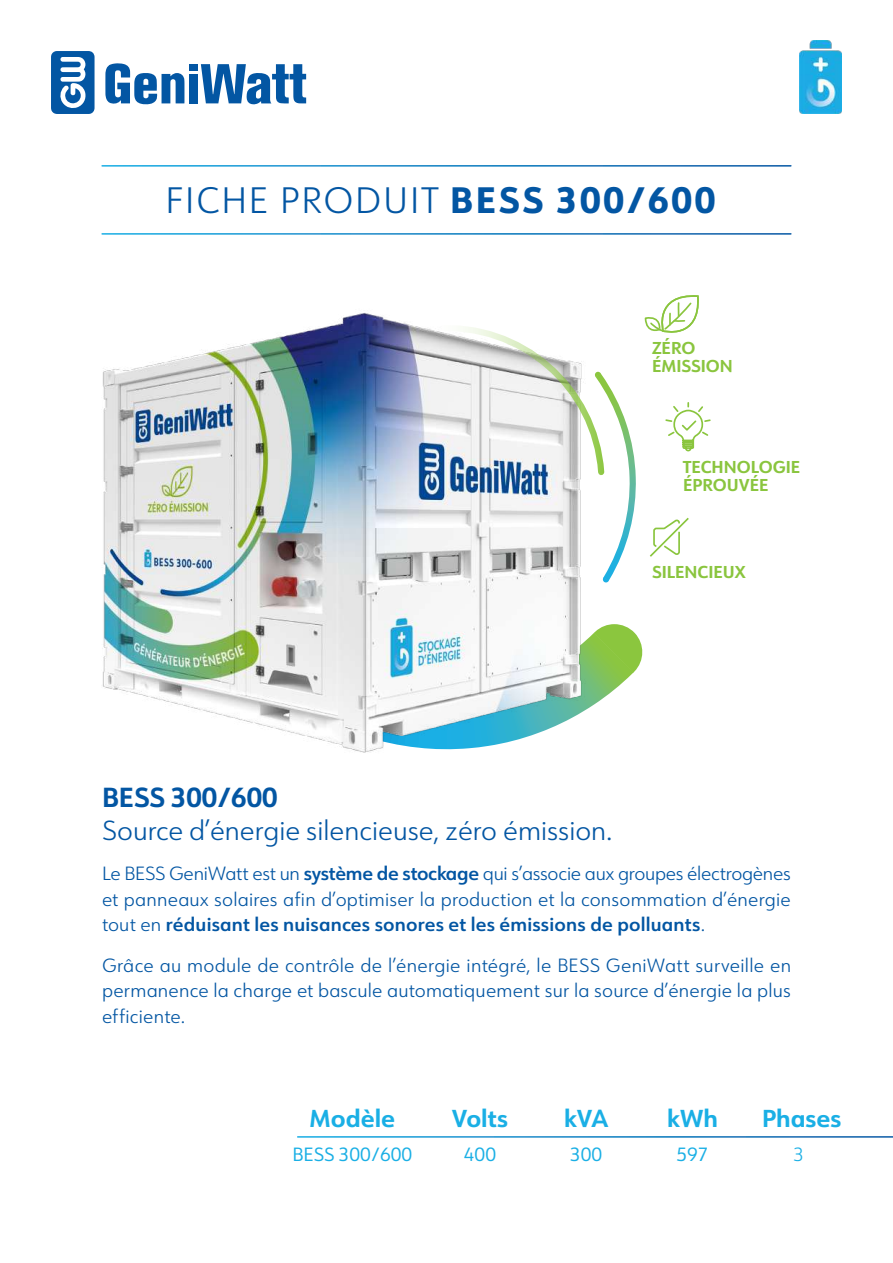
<style>
.page{position:relative;width:893px;height:1263px;background:#fff}
.page>*{position:absolute;margin:0;border:0;box-sizing:border-box;transform-origin:0 0}
.t1{font:300 36px "URW Form";letter-spacing:.05em;color:#0356a3}
.t2{font:300 27px "URW Form";color:#0356a3}
.t3{font:700 27px "URW Form";color:#0356a3}
.t4{font:700 24px "URW Form";color:#1aafe5}
.t5{font:300 18.75px/25.5px "URW Form";letter-spacing:.01em;color:#0356a3;text-align:justify}
.t6{font:18.75px "URW Form";color:#1aafe5}
.t7{font:300 18.75px "URW Form";color:#1aafe5}
.t8{font:700 16.8px/18px "URW Form";color:#8ac53e}
.s1{font-weight:800}
.s2{font-weight:600}
</style>
<div class="page">
<img style="left:102px;top:336px;width:521px;height:417px">
<img style="left:280px;top:295px;width:431px;height:387px">
<svg style="left:51px;top:51px;width:44px;height:63px"></svg>
<svg style="left:105px;top:63px;width:79px;height:41px"></svg>
<svg style="left:201px;top:64px;width:105px;height:41px"></svg>
<div style="left:189px;top:74px;width:9px;height:29px;background:#0356a3"></div>
<div style="left:189px;top:64px;width:9px;height:7px;background:#0356a3"></div>
<img style="left:800px;top:41px;width:42px;height:73px">
<h1 class="t1" style="left:165px;top:177px;width:551px">FICHE PRODUIT <span class="s1">BESS 300/600</span></h1>
<p class="t8" style="left:652px;top:338px;width:82px">ZÉRO<br>ÉMISSION</p>
<p class="t8" style="left:683px;top:457px;width:119px">TECHNOLOGIE<br>ÉPROUVÉE</p>
<p class="t8" style="left:652px;top:562px;width:95px">SILENCIEUX</p>
<h2 class="t3" style="left:102px;top:779px;width:177px">BESS 300/600</h2>
<h2 class="t2" style="left:102px;top:812px;width:512px">Source d’énergie silencieuse, zéro émission.</h2>
<p class="t5" style="left:102px;top:860px;width:690px">Le BESS GeniWatt est un <span class="s2">système de stockage</span> qui s’associe aux groupes électrogènes et panneaux solaires afin d’optimiser la production et la consommation d’énergie tout en <span class="s2">réduisant les nuisances sonores et les émissions de polluants</span>.</p>
<p class="t5" style="left:102px;top:952px;width:691px">Grâce au module de contrôle de l’énergie intégré, le BESS GeniWatt surveille en permanence la charge et bascule automatiquement sur la source d’énergie la plus efficiente.</p>
<p class="t4" style="left:310px;top:1102px;width:87px">Modèle</p>
<p class="t4" style="left:452px;top:1102px;width:58px">Volts</p>
<p class="t4" style="left:564px;top:1102px;width:46px">kVA</p>
<p class="t4" style="left:667px;top:1102px;width:53px">kWh</p>
<p class="t4" style="left:762px;top:1102px;width:81px">Phases</p>
<p class="t6" style="left:292px;top:1141px;width:121px">BESS 300/600</p>
<p class="t6" style="left:464px;top:1141px;width:34px">400</p>
<p class="t6" style="left:570px;top:1141px;width:34px">300</p>
<p class="t6" style="left:676px;top:1141px;width:34px">597</p>
<p class="t7" style="left:793px;top:1142px;width:12px">3</p>
</div>
